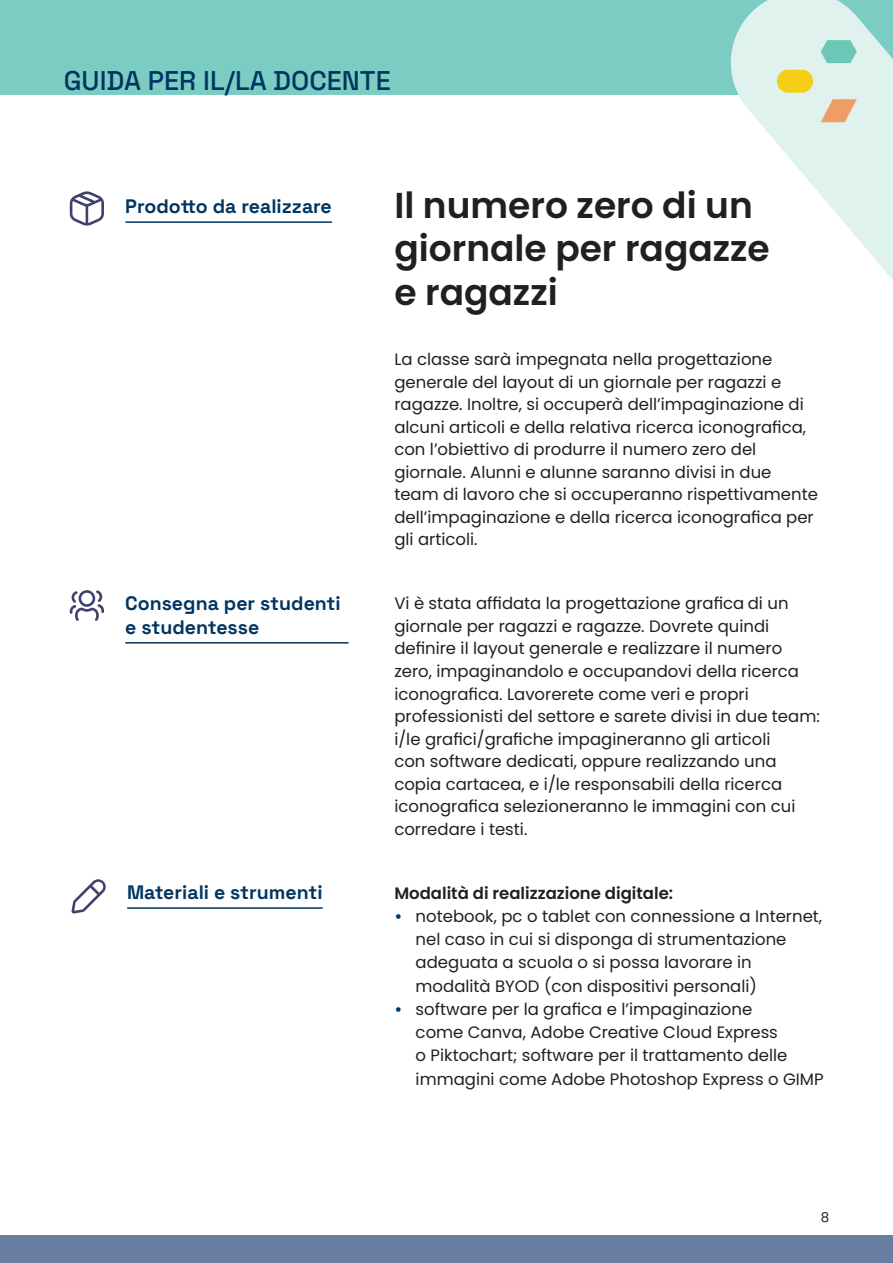
<style>
.page{position:relative;width:893px;height:1263px;background:#fff}
.page>*{position:absolute;margin:0;border:0;box-sizing:border-box;transform-origin:0 0}
.t1{font:600 36px/43px "Poppins";color:#231f20}
.t2{font:300 27px "Space Grotesk";color:#003562}
.t3{font:300 19.5px/23.4px "Space Grotesk";color:#003562}
.t4{font:16.5px/22.5px "Poppins";color:#231f20}
.t5{font:600 16.5px "Poppins";color:#231f20}
.t6{font:13.5px "Poppins";color:#231f20}
.s1{font-weight:600;color:#003562}
</style>
<div class="page">
<div style="left:0;top:0;width:893px;height:95px;background:#7bccc2"></div>
<svg style="left:730px;top:0;width:163px;height:280px;fill:#e0f2ed"></svg>
<div style="left:0;top:1235px;width:893px;height:28px;background:#677da1"></div>
<svg style="left:821px;top:40px;width:36px;height:23px"></svg>
<svg style="left:777px;top:70px;width:36px;height:23px"></svg>
<svg style="left:821px;top:99px;width:36px;height:23px"></svg>
<hr style="left:125px;top:221px;width:207px;height:2px;background:#003562">
<svg style="left:70px;top:191px;width:34px;height:35px"></svg>
<hr style="left:125px;top:642px;width:224px;height:1px;background:#003562">
<svg style="left:70px;top:590px;width:34px;height:31px"></svg>
<hr style="left:127px;top:907px;width:196px;height:2px;background:#003562">
<svg style="left:71px;top:879px;width:35px;height:34px"></svg>
<h2 class="t2" style="left:64px;top:61px;width:329px">GUIDA PER IL/LA DOCENTE</h2>
<p class="t3" style="left:125px;top:193px;width:208px">Prodotto da realizzare</p>
<h1 class="t1" style="left:394px;top:184px;width:377px">Il numero zero di un giornale per ragazze e ragazzi</h1>
<p class="t4" style="left:394px;top:348px;width:425px">La classe sarà impegnata nella progettazione generale del layout di un giornale per ragazzi e ragazze. Inoltre, si occuperà dell’impaginazione di alcuni articoli e della relativa ricerca iconografica, con l’obiettivo di produrre il numero zero del giornale. Alunni e alunne saranno divisi in due team di lavoro che si occuperanno rispettivamente dell’impaginazione e della ricerca iconografica per gli articoli.</p>
<p class="t3" style="left:125px;top:591px;width:217px">Consegna per studenti e studentesse</p>
<p class="t4" style="left:394px;top:592px;width:427px">Vi è stata affidata la progettazione grafica di un giornale per ragazzi e ragazze. Dovrete quindi definire il layout generale e realizzare il numero zero, impaginandolo e occupandovi della ricerca iconografica. Lavorerete come veri e propri professionisti del settore e sarete divisi in due team: i/le grafici/grafiche impagineranno gli articoli<br>con software dedicati, oppure realizzando una copia cartacea, e i/le responsabili della ricerca iconografica selezioneranno le immagini con cui corredare i testi.</p>
<p class="t3" style="left:127px;top:879px;width:197px">Materiali e strumenti</p>
<p class="t5" style="left:394px;top:883px;width:280px">Modalità di realizzazione digitale:</p>
<p class="t4" style="left:416px;top:904px;width:408px;line-height:23.2px;text-indent:-21px"><span class="s1">•</span> notebook, pc o tablet con connessione a Internet, nel caso in cui si disponga di strumentazione adeguata a scuola o si possa lavorare in modalità BYOD (con dispositivi personali)</p>
<p class="t4" style="left:416px;top:997px;width:409px;line-height:23.2px;text-indent:-21px"><span class="s1">•</span> software per la grafica e l’impaginazione<br>come Canva, Adobe Creative Cloud Express<br>o Piktochart; software per il trattamento delle immagini come Adobe Photoshop Express o GIMP</p>
<p class="t6" style="left:821px;top:1209px;width:10px">8</p>
</div>
